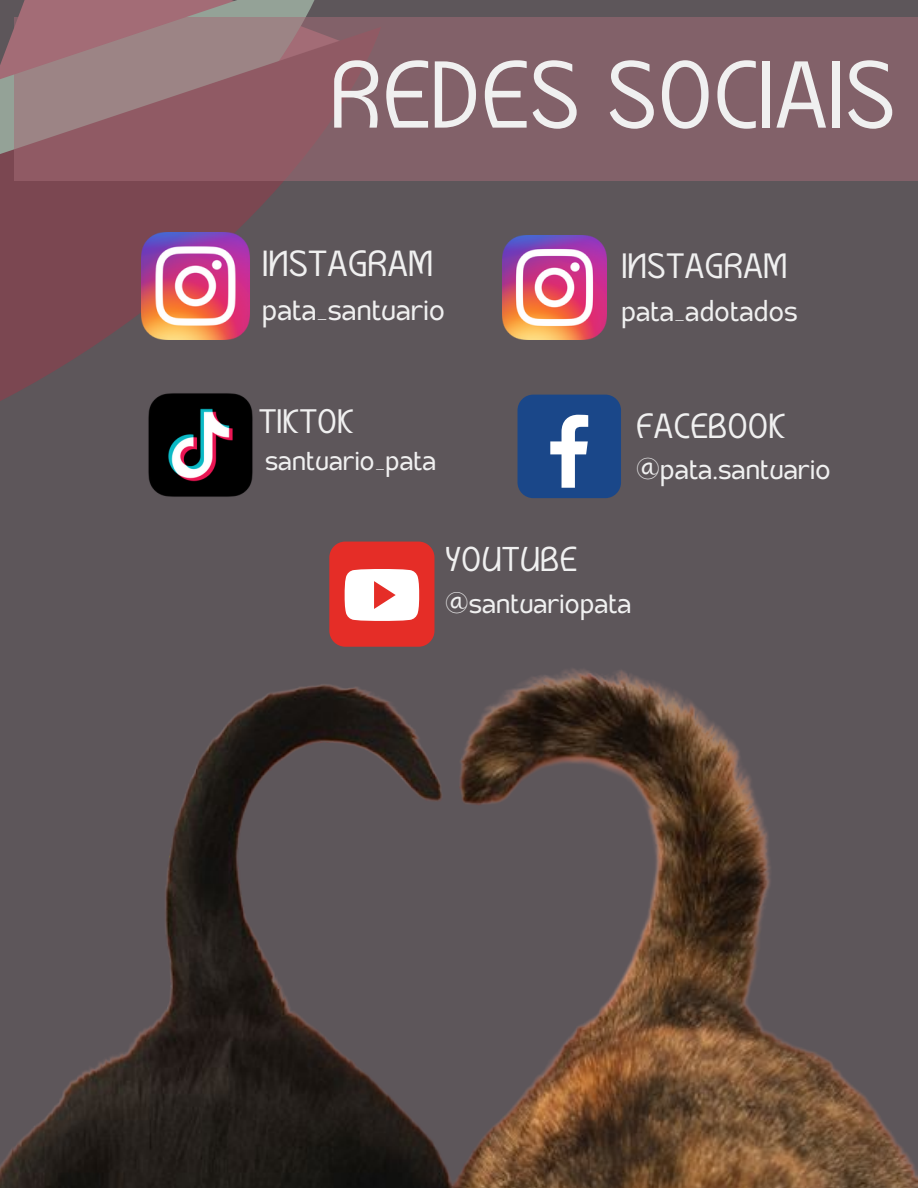
<style>
.page{position:relative;width:918px;height:1188px;background:#5d565a}
.page>*{position:absolute;margin:0;border:0;box-sizing:border-box;transform-origin:0 0}
.t1{font:73.65px "TAN SUMMERS Regular";color:#f0f0f0}
.t2{font:28.2px "TAN SUMMERS Regular";color:#f0f0f0}
.t3{font:27.3px "TAN SUMMERS Regular";color:#f0f0f0}
.t4{font:27.15px "TAN SUMMERS Regular";color:#f0f0f0}
.t5{font:26.7px "TAN SUMMERS Regular";color:#f0f0f0}
.t6{font:26.4px "TAN SUMMERS Regular";color:#f0f0f0}
.t7{font:24.15px "TAN SUMMERS Regular";color:#f0f0f0}
.t8{font:23.4px "TAN SUMMERS Regular";color:#f0f0f0}
.t9{font:23.25px "TAN SUMMERS Regular";color:#f0f0f0}
.t10{font:22.95px "TAN SUMMERS Regular";color:#f0f0f0}
.t11{font:22.65px "TAN SUMMERS Regular";color:#f0f0f0}
</style>
<div class="page">
<img style="left:0;top:614px;width:918px;height:574px">
<svg style="left:0;top:0;width:382px;height:554px"></svg>
<svg style="left:15px;top:18px;width:903px;height:163px;fill:#826169"></svg>
<img style="left:142px;top:388px;width:115px;height:125px">
<div style="left:518px;top:395px;width:103px;height:103px;background:#1a4789;border-radius:16px"></div>
<svg style="left:550px;top:415px;width:38px;height:73px"></svg>
<div style="left:329px;top:542px;width:105px;height:105px;background:#e52d27;border-radius:16px"></div>
<svg style="left:345px;top:569px;width:74px;height:52px"></svg>
<img style="left:142px;top:232px;width:107px;height:108px">
<img style="left:502px;top:236px;width:105px;height:104px">
<p class="t1" style="left:330px;top:60px;width:568px">REDES SOCIAIS</p>
<p class="t2" style="left:262px;top:250px;width:173px">INSTAGRAM</p>
<p class="t7" style="left:262px;top:298px;width:185px">pata_santuario</p>
<p class="t6" style="left:259px;top:409px;width:97px">TIKTOK</p>
<p class="t11" style="left:265px;top:449px;width:173px">santuario_pata</p>
<p class="t3" style="left:622px;top:253px;width:167px">INSTAGRAM</p>
<p class="t8" style="left:622px;top:300px;width:178px">pata_adotados</p>
<p class="t4" style="left:636px;top:413px;width:152px">FACEBOOK</p>
<p class="t9" style="left:636px;top:458px;width:197px">@pata.santuario</p>
<p class="t5" style="left:445px;top:546px;width:134px">YOUTUBE</p>
<p class="t10" style="left:445px;top:592px;width:188px">@santuariopata</p>
</div>
